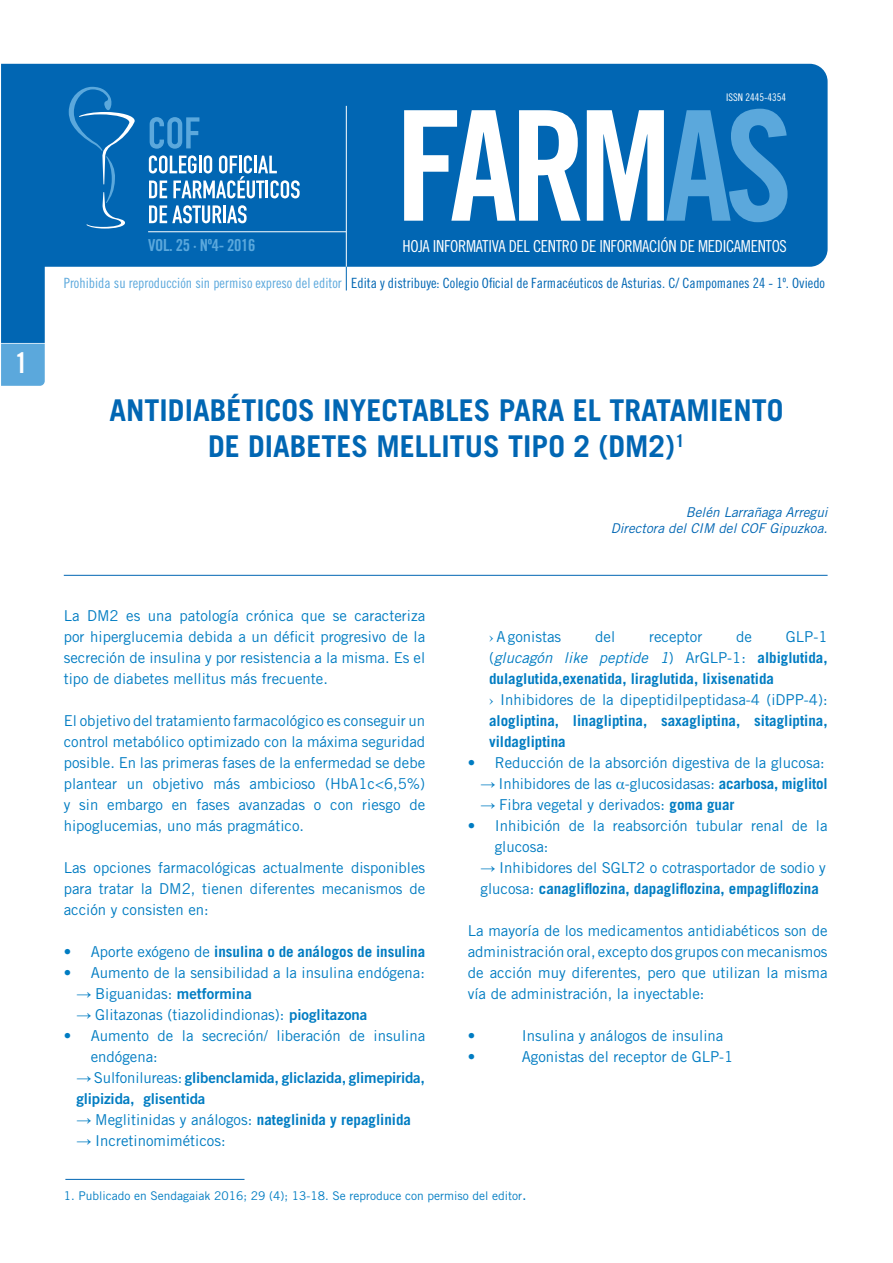
<style>
.page{position:relative;width:893px;height:1263px;background:#fff}
.page>*{position:absolute;margin:0;border:0;box-sizing:border-box;transform-origin:0 0}
.t1{font:153px "Trade Gothic LT Std Bd Cn 20";letter-spacing:-.05em;color:#fff}
.t2{font:700 30px/36px "Trade Gothic LT Std";color:#0166b3;text-align:center}
.t3{font:28.5px "Trade Gothic Bold Cond Twenty";color:#fff}
.t4{font:16.5px "Trade Gothic Cond Eighteen";letter-spacing:-.02em;color:#fff}
.t5{font:16.5px "Trade Gothic Bold Cond Twenty";letter-spacing:-.02em;color:#5ba8dc}
.t6{font:15px/21px "Trade Gothic LT Std";color:#007cc2;text-align:justify}
.t7{font:700 15px/21px "Trade Gothic LT Std";color:#007cc2}
.t8{font:15px/21px "Trade Gothic LT Std Bd 2";letter-spacing:-.01em;color:#007cc2}
.t9{font:14.1px "Trade Gothic Cond Eighteen";color:#0166b3}
.t10{font:italic 13.5px/16.2px "Trade Gothic LT Std";color:#0166b3;text-align:right}
.t11{font:12px "Trade Gothic LT Std";color:#007cc2}
.t12{font:10.5px "Trade Gothic Cond Eighteen";color:#fff}
.s1{color:#5ba8dc}
.s2{font-weight:400}
.s3{font-family:"Times New Roman"}
.s4{font-family:"Trade Gothic LT Std Bd 2"}
.s5{font-family:"Trade Gothic LT Std"}
.s6{font-family:"Times New Roman";font-weight:400}
.s7{font-weight:400;font-style:italic}
.s8{font-family:"Times";font-weight:400}
.s9{font-family:"Times"}
.s10{font-weight:700}
.s11{font-size:15px}
</style>
<div class="page">
<svg style="left:1px;top:64px;width:827px;height:279px;fill:#0166b3"></svg>
<div style="left:1px;top:344px;width:44px;height:42px;background:#5ba8dc"></div>
<svg style="left:69px;top:87px;width:66px;height:142px;background:#1371b9"></svg>
<svg style="left:149px;top:205px;width:98px;height:18px"></svg>
<svg style="left:149px;top:155px;width:151px;height:43px"></svg>
<svg style="left:150px;top:117px;width:49px;height:32px;background:#2a84c5"></svg>
<hr style="left:148px;top:231px;width:198px;height:1px;background:#fff">
<hr style="left:64px;top:575px;width:764px;height:1px;background:#0166b3">
<hr style="left:346px;top:106px;width:1px;height:161px;background:#fff">
<svg style="left:346px;top:267px;width:1px;height:23px"></svg>
<hr style="left:65px;top:1179px;width:179px;height:1px;background:#0166b3">
<h3 class="t3" style="left:15px;top:345px;width:14px">1</h3>
<p class="t12" style="left:726px;top:91px;width:62px">ISSN 2445-4354</p>
<h1 class="t1" style="left:395px;top:73px;width:399px">FARM<span class="s1">AS</span></h1>
<p class="t4" style="left:402px;top:236px;width:386px">HOJA INFORMATIVA DEL CENTRO DE INFORMACIÓN DE MEDICAMENTOS</p>
<p class="t9" style="left:64px;top:274px;width:763px"><span class="s1">Prohibida su reproducción sin permiso expreso del editor</span> Edita y distribuye: Colegio Oficial de Farmacéuticos de Asturias. C/ Campomanes 24 - 1º. Oviedo</p>
<p class="t5" style="left:148px;top:235px;width:109px">VOL. 25 · Nº4- 2016</p>
<h2 class="t2" style="left:110px;top:392px;width:675px">ANTIDIABÉTICOS INYECTABLES PARA EL TRATAMIENTO<br>DE DIABETES MELLITUS TIPO 2 (DM2)<sup>1</sup></h2>
<p class="t6" style="left:64px;top:605px;width:363px">La DM2 es una patología crónica que se caracteriza por hiperglucemia debida a un déficit progresivo de la secreción de insulina y por resistencia a la misma. Es el tipo de diabetes mellitus más frecuente.</p>
<p class="t6" style="left:64px;top:710px;width:363px">El objetivo del tratamiento farmacológico es conseguir un control metabólico optimizado con la máxima seguridad posible. En las primeras fases de la enfermedad se debe plantear un objetivo más ambicioso (HbA1c&lt;6,5%) y sin embargo en fases avanzadas o con riesgo de hipoglucemias, uno más pragmático.</p>
<p class="t6" style="left:64px;top:857px;width:363px">Las opciones farmacológicas actualmente disponibles para tratar la DM2, tienen diferentes mecanismos de acción y consisten en:</p>
<p class="t7" style="left:64px;top:941px;width:363px"><span class="s2">• Aporte exógeno de</span> insulina o de análogos de insulina</p>
<p class="t6" style="left:64px;top:962px;width:363px">• Aumento de la sensibilidad a la insulina endógena:</p>
<p class="t6" style="left:77px;top:983px;width:177px"><span class="s3">→</span> Biguanidas: <span class="s4">metformina</span></p>
<p class="t6" style="left:77px;top:1004px;width:292px"><span class="s3">→</span> Glitazonas (tiazolidindionas): <span class="s4">pioglitazona</span></p>
<p class="t6" style="left:91px;top:1025px;width:336px;text-indent:-27px">• Aumento de la secreción/ liberación de insulina endógena:</p>
<p class="t8" style="left:77px;top:1067px;width:350px"><span class="s3">→</span> <span class="s5">Sulfonilureas:</span> glibenclamida, gliclazida, glimepirida, glipizida, glisentida</p>
<p class="t7" style="left:77px;top:1109px;width:336px"><span class="s6">→</span> <span class="s2">Meglitinidas y análogos:</span> nateglinida y repaglinida</p>
<p class="t6" style="left:77px;top:1130px;width:151px"><span class="s3">→</span> Incretinomiméticos:</p>
<p class="t10" style="left:611px;top:504px;width:218px">Belén Larrañaga Arregui<br>Directora del CIM del COF Gipuzkoa.</p>
<p class="t7" style="left:489px;top:626px;width:340px;text-indent:297px"><span class="s2">GLP-1 (</span><span class="s7">glucagón like peptide 1</span><span class="s2">) ArGLP-1:</span> albiglutida, dulaglutida,exenatida, liraglutida, lixisenatida<br><span class="s8">›</span> <span class="s2">Inhibidores de la dipeptidilpeptidasa-4 (iDPP-4): </span>alogliptina, linagliptina, saxagliptina, sitagliptina, vildagliptina</p>
<p class="t6" style="left:468px;top:752px;width:358px">• Reducción de la absorción digestiva de la glucosa:</p>
<p class="t6" style="left:480px;top:773px;width:349px"><span class="s3">→</span> Inhibidores de las <span class="s9">α</span>-glucosidasas: <span class="s10">acarbosa, miglitol</span></p>
<p class="t6" style="left:480px;top:794px;width:256px"><span class="s3">→</span> Fibra vegetal y derivados: <span class="s10">goma guar</span></p>
<p class="t6" style="left:495px;top:815px;width:334px;text-indent:-27px">• Inhibición de la reabsorción tubular renal de la glucosa:</p>
<p class="t6" style="left:480px;top:857px;width:347px"><span class="s3">→</span> Inhibidores del SGLT2 o cotrasportador de sodio y glucosa: <span class="s10">canagliflozina, dapagliflozina, empagliflozina</span></p>
<p class="t6" style="left:468px;top:920px;width:361px">La mayoría de los medicamentos antidiabéticos son de administración oral, excepto dos grupos con mecanismos de acción muy diferentes, pero que utilizan la misma vía de administración, la inyectable:</p>
<p class="t6" style="left:468px;top:1025px;width:9px">•</p>
<p class="t6" style="left:522px;top:1025px;width:203px">Insulina y análogos de insulina</p>
<p class="t6" style="left:468px;top:1046px;width:9px">•</p>
<p class="t6" style="left:522px;top:1046px;width:213px">Agonistas del receptor de GLP-1</p>
<p class="t6" style="left:489px;top:626px;width:74px"><span class="s9">›</span> A gonistas</p>
<p class="t6" style="left:595px;top:626px;width:22px">del</p>
<p class="t6" style="left:649px;top:626px;width:55px">receptor</p>
<p class="t6" style="left:736px;top:626px;width:17px">de</p>
<p class="t11" style="left:64px;top:1188px;width:464px">1. Publicado en Sendagaiak 2016; 29 (4); 13-18. Se reproduce con permiso del editor<span class="s11">.</span></p>
</div>
